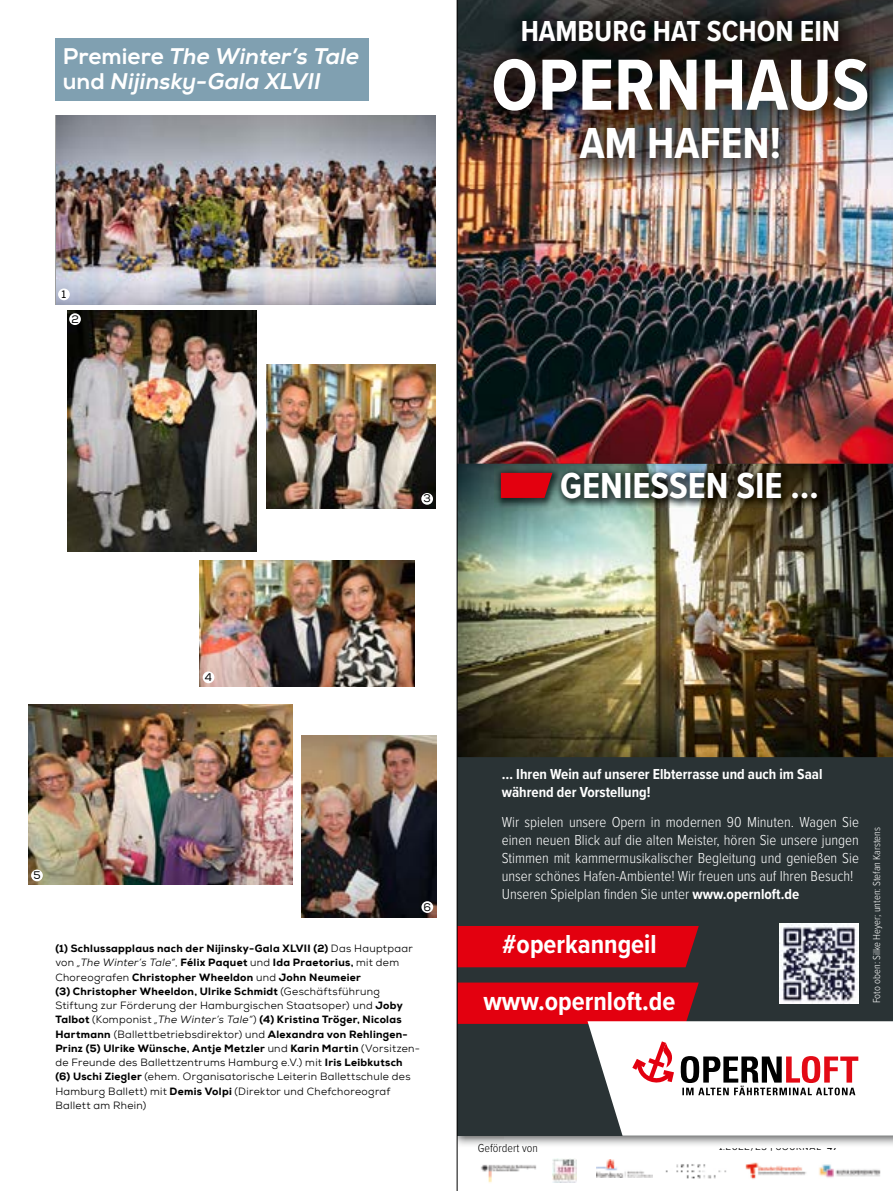
<style>
.page{position:relative;width:893px;height:1191px;background:#fff}
.page>*{position:absolute;margin:0;border:0;box-sizing:border-box;transform-origin:0 0}
.t1{font:700 75px "Proxima Nova Cond";color:#fff}
.t2{font:700 45px "Proxima Nova Cond";color:#fff}
.t3{font:700 37.5px "Proxima Nova Cond";color:#fff}
.t4{font:700 30px "Proxima Nova Cond";color:#fff}
.t5{font:700 27px "Proxima Nova Cond";color:#fff}
.t6{font:italic 22.5px/25.5px "Nexa X Bold";color:#fff}
.t7{font:300 15px/18px "Proxima Nova Cond";color:#fff}
.t8{font:700 15px/18px "Proxima Nova Cond";color:#fff}
.t9{font:300 12px "Proxima Nova Cond";color:#000}
.t10{font:10.95px "Nexa";color:#000}
.t11{font:10.5px/14.2px "Nexa";letter-spacing:.03em;color:#000}
.t12{font:300 10.5px "Proxima Nova Cond";color:#fff}
.t13{font:7.95px "Nexa";letter-spacing:.1em;color:#000}
.s1{font-style:normal}
.s2{font-weight:800}
.s3{font-style:italic}
.s4{font-weight:700}
.s5{font-size:10.35px}
</style>
<div class="page">
<img style="left:302px;top:736px;width:134px;height:181px">
<div style="left:421px;top:901px;width:12px;height:12px;background:#fff;border-radius:50%"></div>
<img style="left:56px;top:115px;width:380px;height:189px">
<img style="left:267px;top:364px;width:169px;height:144px">
<img style="left:67px;top:311px;width:189px;height:240px">
<img style="left:200px;top:561px;width:215px;height:126px">
<img style="left:457px;top:0;width:436px;height:1191px">
<div style="left:55px;top:38px;width:314px;height:63px;background:#80a0b1"></div>
<div style="left:58px;top:288px;width:12px;height:12px;background:#fff;border-radius:50%"></div>
<div style="left:69px;top:313px;width:12px;height:12px;background:#fff;border-radius:50%"></div>
<div style="left:421px;top:493px;width:12px;height:12px;background:#fff;border-radius:50%"></div>
<div style="left:203px;top:671px;width:11px;height:12px;background:#fff;border-radius:50%"></div>
<img style="left:28px;top:704px;width:265px;height:180px">
<div style="left:31px;top:869px;width:12px;height:12px;background:#fff;border-radius:50%"></div>
<h3 class="t6" style="left:63px;top:43px;width:298px"><span class="s1">Premiere</span> The Winter’s Tale <span class="s1">und</span> Nijinsky-Gala XLVII</h3>
<p class="t10" style="left:62px;top:287px;width:6px">1</p>
<p class="t10" style="left:71px;top:312px;width:9px">2</p>
<h3 class="t4" style="left:521px;top:9px;width:321px">HAMBURG HAT SCHON EIN</h3>
<h1 class="t1" style="left:491px;top:30px;width:379px">OPERNHAUS</h1>
<h2 class="t2" style="left:580px;top:110px;width:203px">AM HAFEN!</h2>
<p class="t10" style="left:423px;top:492px;width:9px">3</p>
<h3 class="t3" style="left:560px;top:458px;width:260px">GENIESSEN SIE …</h3>
<p class="t10" style="left:205px;top:670px;width:9px">4</p>
<p class="t10" style="left:33px;top:868px;width:9px">5</p>
<p class="t10" style="left:424px;top:900px;width:9px">6</p>
<p class="t11" style="left:55px;top:941px;width:366px"><span class="s2">(1) Schlussapplaus nach der Nijinsky-Gala XLVII (2)</span> Das Hauptpaar von <span class="s3">„The Winter’s Tale“</span>, <span class="s2">Félix Paquet</span> und <span class="s2">Ida Praetorius,</span> mit dem Choreografen <span class="s2">Christopher Wheeldon</span> und <span class="s2">John Neumeier<br>(3) Christopher Wheeldon, Ulrike Schmidt</span> (Geschäftsführung Stiftung zur Förderung der Hamburgischen Staatsoper) und <span class="s2">Joby Talbot</span> (Komponist <span class="s3">„The Winter’s Tale“</span>) <span class="s2">(4) Kristina Tröger, Nicolas Hartmann</span> (Ballettbetriebsdirektor) und <span class="s2">Alexandra von Rehlingen-Prinz (5) Ulrike Wünsche, Antje Metzler</span> und <span class="s2">Karin Martin</span> (Vorsitzen&shy;de Freunde des Ballettzentrums Hamburg e.V.) mit <span class="s2">Iris Leibkutsch (6) Uschi Ziegler</span> (ehem. Organisatorische Leiterin Ballettschule des Hamburg Ballett) mit <span class="s2">Demis Volpi</span> (Direktor und Chefchoreograf Ballett am Rhein)</p>
<h3 class="t8" style="left:502px;top:765px;width:322px">… Ihren Wein auf unserer Elbterrasse und auch im Saal während der Vorstellung!</h3>
<p class="t7" style="left:502px;top:812px;width:359px">Wir spielen unsere Opern in modernen 90 Minuten. Wagen Sie einen neuen Blick auf die alten Meister, hören Sie unsere jungen Stimmen mit kammermusikalischer Begleitung und genießen Sie unser schönes Hafen-Ambiente! Wir freuen uns auf Ihren Besuch!<br>Unseren Spielplan finden Sie unter <span class="s4">www.opernloft.de</span></p>
<h3 class="t5" style="left:502px;top:924px;width:156px">#operkanngeil</h3>
<h3 class="t5" style="left:483px;top:981px;width:194px">www.opernloft.de</h3>
<p class="t12" style="left:869px;top:1003px;width:178px;rotate:-90deg">Foto oben: Silke Heyer; unten: Stefan Karstens</p>
<p class="t9" style="left:478px;top:1139px;width:61px">Gefördert von</p>
<p class="t13" style="left:719px;top:1142px;width:120px">1.2022/23 <span class="s5">|</span> JOURNAL <span class="s4">47</span></p>
</div>
